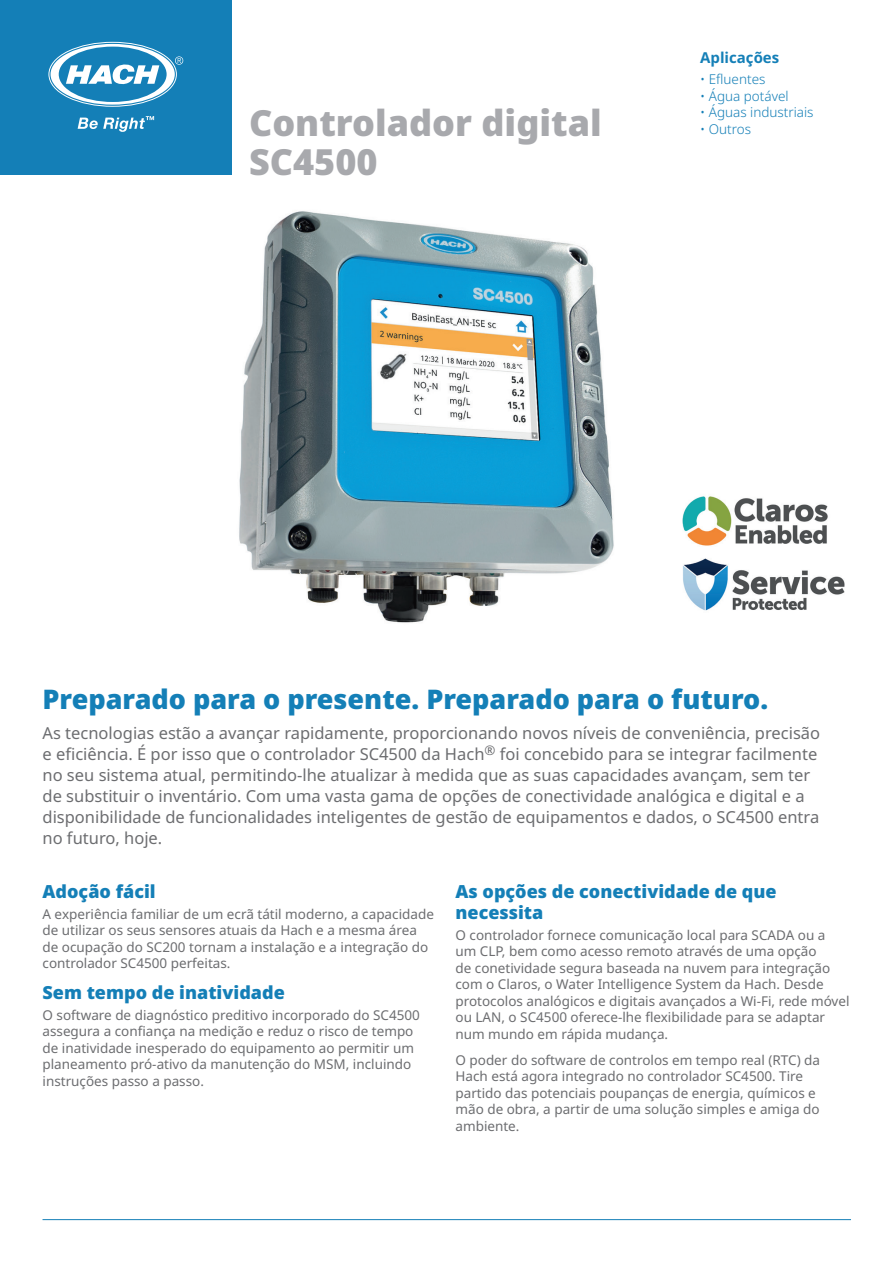
<style>
.page{position:relative;width:893px;height:1263px;background:#fff}
.page>*{position:absolute;margin:0;border:0;box-sizing:border-box;transform-origin:0 0}
.Head_1{font:900 36px/39px "Noto Sans";color:#a8a9ad}
.Head_2_USP{font:900 27px "Noto Sans";color:#147fb7}
.Head_2{font:900 18px/21px "Noto Sans";color:#147fb7}
.Text_1_USP{font:16.5px/21px "Noto Sans";color:#6c6d70}
.Head_3{font:700 15px "Noto Sans";color:#147fb7}
.Text_1_Gray{font:13.5px/16.5px "Noto Sans";color:#6c6d70}
.Text_1_Color{font:300 13.5px "Noto Sans";color:#147fb7}
</style>
<div class="page">
<div style="left:0;top:0;width:232px;height:175px;background:#147fb7"></div>
<svg style="left:48px;top:42px;width:135px;height:65px"></svg>
<svg style="left:78px;top:116px;width:76px;height:16px"></svg>
<hr style="left:43px;top:1219px;width:808px;height:1px;background:#147fb7">
<img style="left:239px;top:211px;width:375px;height:412px">
<img style="left:682px;top:496px;width:146px;height:50px">
<img style="left:683px;top:558px;width:162px;height:53px">
<p class="Head_1" style="left:249px;top:103px;width:354px">Controlador digital<br>SC4500</p>
<p class="Head_3" style="left:700px;top:47px;width:81px">Aplicações</p>
<p class="Text_1_Color" style="left:700px;top:70px;width:67px">• Efluentes</p>
<p class="Text_1_Color" style="left:700px;top:86px;width:90px">• Água potável</p>
<p class="Text_1_Color" style="left:700px;top:103px;width:115px">• Águas industriais</p>
<p class="Text_1_Color" style="left:700px;top:119px;width:52px">• Outros</p>
<p class="Head_2_USP" style="left:43px;top:679px;width:727px">Preparado para o presente. Preparado para o futuro.</p>
<p class="Text_1_USP" style="left:43px;top:723px;width:779px">As tecnologias estão a avançar rapidamente, proporcionando novos níveis de conveniência, precisão e eficiência. É por isso que o controlador SC4500 da Hach<sup>®</sup> foi concebido para se integrar facilmente no seu sistema atual, permitindo-lhe atualizar à medida que as suas capacidades avançam, sem ter de substituir o inventário. Com uma vasta gama de opções de conectividade analógica e digital e a disponibilidade de funcionalidades inteligentes de gestão de equipamentos e dados, o SC4500 entra no futuro, hoje.</p>
<p class="Head_2" style="left:43px;top:881px;width:115px">Adoção fácil</p>
<p class="Text_1_Gray" style="left:43px;top:906px;width:393px">A experiência familiar de um ecrã tátil moderno, a capacidade de utilizar os seus sensores atuais da Hach e a mesma área de ocupação do SC200 tornam a instalação e a integração do controlador SC4500 perfeitas.</p>
<p class="Head_2" style="left:43px;top:981px;width:244px">Sem tempo de inatividade</p>
<p class="Text_1_Gray" style="left:43px;top:1007px;width:379px">O software de diagnóstico preditivo incorporado do SC4500 assegura a confiança na medição e reduz o risco de tempo de inatividade inesperado do equipamento ao permitir um planeamento pró-ativo da manutenção do MSM, incluindo instruções passo a passo.</p>
<p class="Head_2" style="left:455px;top:881px;width:323px">As opções de conectividade de que necessita</p>
<p class="Text_1_Gray" style="left:455px;top:927px;width:395px">O controlador fornece comunicação local para SCADA ou a um CLP, bem como acesso remoto através de uma opção<br>de conetividade segura baseada na nuvem para integração com o Claros, o Water Intelligence System da Hach. Desde protocolos analógicos e digitais avançados a Wi-Fi, rede móvel ou LAN, o SC4500 oferece-lhe flexibilidade para se adaptar num mundo em rápida mudança.</p>
<p class="Text_1_Gray" style="left:455px;top:1052px;width:366px">O poder do software de controlos em tempo real (RTC) da Hach está agora integrado no controlador SC4500. Tire partido das potenciais poupanças de energia, químicos e mão de obra, a partir de uma solução simples e amiga do ambiente.</p>
</div>
